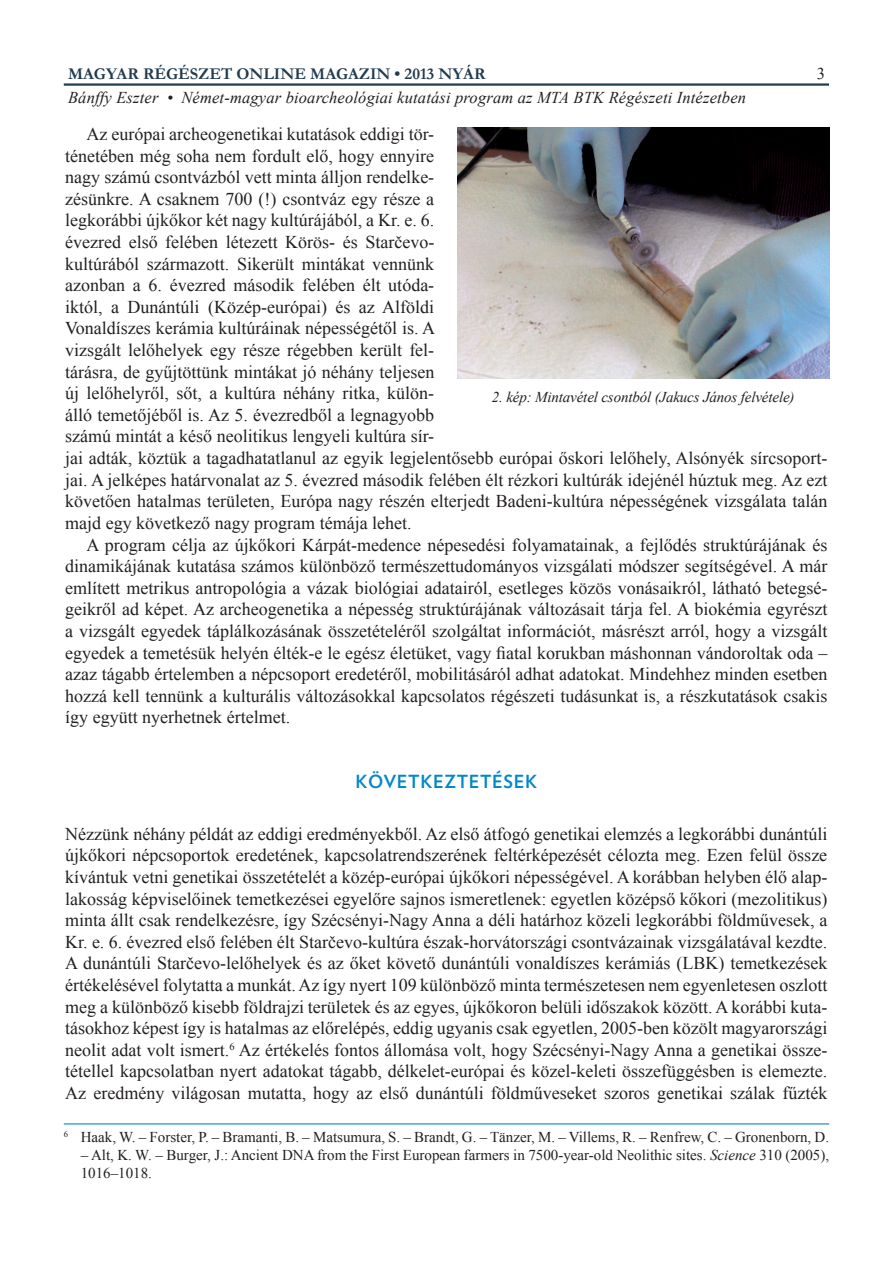
<style>
.page{position:relative;width:893px;height:1263px;background:#fff}
.page>*{position:absolute;margin:0;border:0;box-sizing:border-box;transform-origin:0 0}
.t1{font:18px/21.6px "Times New Roman";color:#231f20;text-align:justify}
.t2{font:700 18px "Verlag";letter-spacing:.035em;color:#0387ca}
.t3{font:italic 16.5px "Times New Roman";letter-spacing:.01em;color:#231f20}
.t4{font:700 16.5px "Garamond";color:#213b4f}
.t5{font:16.5px "Times New Roman";color:#231f20}
.t6{font:15px/18px "Times New Roman";color:#231f20}
.t7{font:italic 15px "Times New Roman";letter-spacing:-.01em;color:#231f20}
.s1{font-style:italic}
</style>
<div class="page">
<hr style="left:64px;top:83px;width:765px;height:3px;background:#213b4f">
<hr style="left:64px;top:1123px;width:765px;height:1px;background:#0387ca">
<img style="left:457px;top:127px;width:372px;height:251px">
<p class="t4" style="left:68px;top:62px;width:419px">MAGYAR RÉGÉSZET ONLINE MAGAZIN • 2013 NYÁR</p>
<p class="t3" style="left:68px;top:87px;width:680px">Bánffy Eszter • Német-magyar bioarcheológiai kutatási program az MTA BTK Régészeti Intézetben</p>
<p class="t5" style="left:817px;top:62px;width:10px">3</p>
<p class="t1" style="left:65px;top:123px;width:764px;text-align:left;text-indent:21px">Az európai archeogenetikai kutatások eddigi tör-<br>ténetében még soha nem fordult elő, hogy ennyire<br>nagy számú csontvázból vett minta álljon rendelke-<br>zésünkre. A csaknem 700 (!) csontváz egy része a<br>legkorábbi újkőkor két nagy kultúrájából, a Kr. e. 6.<br>évezred első felében létezett Körös- és Starčevo-<br>kultúrából származott. Sikerült mintákat vennünk<br>azonban a 6. évezred második felében élt utóda-<br>iktól, a Dunántúli (Közép-európai) és az Alföldi<br>Vonaldíszes kerámia kultúráinak népességétől is. A<br>vizsgált lelőhelyek egy része régebben került fel-<br>tárásra, de gyűjtöttünk mintákat jó néhány teljesen<br>új lelőhelyről, sőt, a kultúra néhány ritka, külön-<br>álló temetőjéből is. Az 5. évezredből a legnagyobb<br>számú mintát a késő neolitikus lengyeli kultúra sír-<br>jai adták, köztük a tagadhatatlanul az egyik legjelentősebb európai őskori lelőhely, Alsónyék sírcsoport&shy;jai. A jelképes határvonalat az 5. évezred második felében élt rézkori kultúrák idejénél húztuk meg. Az ezt követően hatalmas területen, Európa nagy részén elterjedt Badeni-kultúra népességének vizsgálata talán majd egy következő nagy program témája lehet.</p>
<p class="t1" style="left:65px;top:533px;width:764px;text-indent:21px">A program célja az újkőkori Kárpát-medence népesedési folyamatainak, a fejlődés struktúrájának és dinamikájának kutatása számos különböző természettudományos vizsgálati módszer segítségével. A már említett metrikus antropológia a vázak biológiai adatairól, esetleges közös vonásaikról, látható betegsé&shy;geikről ad képet. Az archeogenetika a népesség struktúrájának változásait tárja fel. A biokémia egyrészt a vizsgált egyedek táplálkozásának összetételéről szolgáltat információt, másrészt arról, hogy a vizsgált egyedek a temetésük helyén élték-e le egész életüket, vagy fiatal korukban máshonnan vándoroltak oda – azaz tágabb értelemben a népcsoport eredetéről, mobilitásáról adhat adatokat. Mindehhez minden esetben hozzá kell tennünk a kulturális változásokkal kapcsolatos régészeti tudásunkat is, a részkutatások csakis így együtt nyerhetnek értelmet.</p>
<p class="t7" style="left:492px;top:386px;width:304px">2. kép: Mintavétel csontból (Jakucs János felvétele)</p>
<p class="t2" style="left:355px;top:767px;width:183px">KÖVETKEZTETÉSEK</p>
<p class="t1" style="left:65px;top:823px;width:764px">Nézzünk néhány példát az eddigi eredményekből. Az első átfogó genetikai elemzés a legkorábbi dunántúli újkőkori népcsoportok eredetének, kapcsolatrendszerének feltérképezését célozta meg. Ezen felül össze kívántuk vetni genetikai összetételét a közép-európai újkőkori népességével. A korábban helyben élő alap&shy;lakosság képviselőinek temetkezései egyelőre sajnos ismeretlenek: egyetlen középső kőkori (mezolitikus) minta állt csak rendelkezésre, így Szécsényi-Nagy Anna a déli határhoz közeli legkorábbi földművesek, a Kr. e. 6. évezred első felében élt Starčevo-kultúra észak-horvátországi csontvázainak vizsgálatával kezdte.<br>A dunántúli Starčevo-lelőhelyek és az őket követő dunántúli vonaldíszes kerámiás (LBK) temetkezések értékelésével folytatta a munkát. Az így nyert 109 különböző minta természetesen nem egyenletesen oszlott meg a különböző kisebb földrajzi területek és az egyes, újkőkoron belüli időszakok között. A korábbi kuta&shy;tásokhoz képest így is hatalmas az előrelépés, eddig ugyanis csak egyetlen, 2005-ben közölt magyarországi neolit adat volt ismert.<sup>6</sup> Az értékelés fontos állomása volt, hogy Szécsényi-Nagy Anna a genetikai össze&shy;tétellel kapcsolatban nyert adatokat tágabb, délkelet-európai és közel-keleti összefüggésben is elemezte.<br>Az eredmény világosan mutatta, hogy az első dunántúli földműveseket szoros genetikai szálak fűzték</p>
<p class="t6" style="left:64px;top:1128px;width:767px"><sup>6</sup> Haak, W. – Forster, P. – Bramanti, B. – Matsumura, S. – Brandt, G. – Tänzer, M. – Villems, R. – Renfrew, C. – Gronenborn, D.</p>
<p class="t6" style="left:81px;top:1146px;width:750px">– Alt, K. W. – Burger, J.: Ancient DNA from the First European farmers in 7500-year-old Neolithic sites. <span class="s1">Science</span> 310 (2005),<br>1016–1018.</p>
</div>
